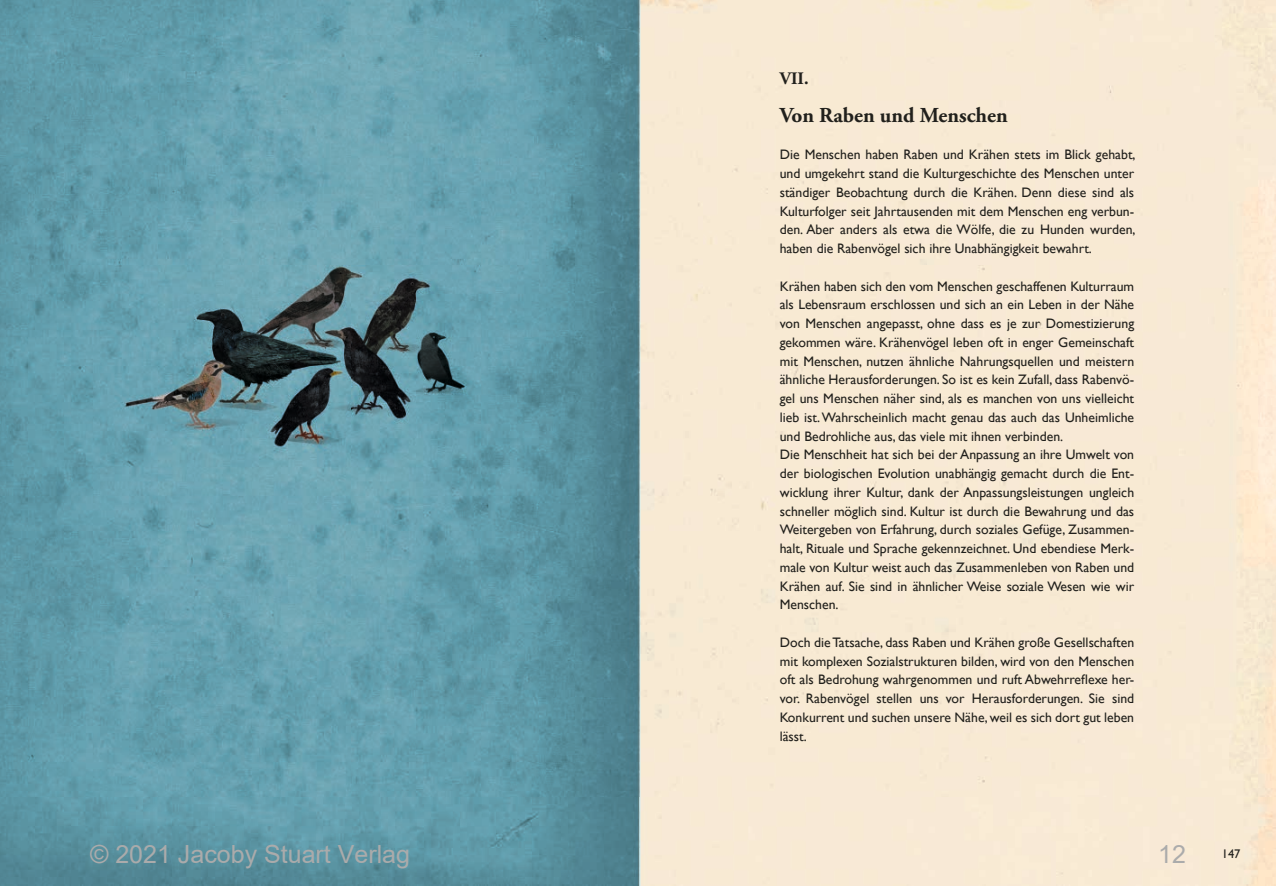
<style>
.page{position:relative;width:1276px;height:886px;background:#fff}
.page>*{position:absolute;margin:0;border:0;box-sizing:border-box;transform-origin:0 0}
.t1{font:25px "Arial";color:#ababab}
.t2{font:700 21.25px "Adobe Garamond Pro";color:#21201c}
.t3{font:700 17.5px "Adobe Garamond Pro";color:#21201c}
.t4{font:13.75px/18.8px "Gill Sans";color:#21201c;text-align:justify}
.t5{font:12.5px "Gill Sans";color:#21201c}
</style>
<div class="page">
<img style="left:0;top:0;width:1276px;height:886px">
<p class="t3" style="left:780px;top:68px;width:30px">VII.</p>
<h2 class="t2" style="left:780px;top:103px;width:229px">Von Raben und Menschen</h2>
<p class="t4" style="left:780px;top:145px;width:357px">Die Menschen haben Raben und Krähen stets im Blick gehabt, und umgekehrt stand die Kulturgeschichte des Menschen unter ständiger Beobachtung durch die Krähen. Denn diese sind als Kulturfolger seit Jahrtausenden mit dem Menschen eng verbun&shy;den. Aber anders als etwa die Wölfe, die zu Hunden wurden, haben die Rabenvögel sich ihre Unabhängigkeit bewahrt.</p>
<p class="t4" style="left:780px;top:276px;width:356px;text-align:left">Krähen haben sich den vom Menschen geschaffenen Kulturraum als Lebensraum erschlossen und sich an ein Leben in der Nähe von Menschen angepasst, ohne dass es je zur Domestizierung gekommen wäre. Krähenvögel leben oft in enger Gemeinschaft mit Menschen, nutzen ähnliche Nahrungsquellen und meistern ähnliche Herausforderungen. So ist es kein Zufall, dass Rabenvö&shy;gel uns Menschen näher sind, als es manchen von uns vielleicht lieb ist. Wahrscheinlich macht genau das auch das Unheimliche und Bedrohliche aus, das viele mit ihnen verbinden.<br>Die Menschheit hat sich bei der Anpassung an ihre Umwelt von der biologischen Evolution unabhängig gemacht durch die Ent&shy;wicklung ihrer Kultur, dank der Anpassungsleistungen ungleich schneller möglich sind. Kultur ist durch die Bewahrung und das Weitergeben von Erfahrung, durch soziales Gefüge, Zusammen&shy;halt, Rituale und Sprache gekennzeichnet. Und ebendiese Merk&shy;male von Kultur weist auch das Zusammenleben von Raben und Krähen auf. Sie sind in ähnlicher Weise soziale Wesen wie wir Menschen.</p>
<p class="t4" style="left:780px;top:633px;width:356px">Doch die Tatsache, dass Raben und Krähen große Gesellschaften mit komplexen Sozialstrukturen bilden, wird von den Menschen oft als Bedrohung wahrgenommen und ruft Abwehrreflexe her&shy;vor. Rabenvögel stellen uns vor Herausforderungen. Sie sind Konkurrent und suchen unsere Nähe, weil es sich dort gut leben lässt.</p>
<h1 class="t1" style="left:90px;top:837px;width:321px">© 2021 Jacoby Stuart Verlag</h1>
<h1 class="t1" style="left:1158px;top:837px;width:29px">12</h1>
<p class="t5" style="left:1221px;top:846px;width:20px">147</p>
</div>
